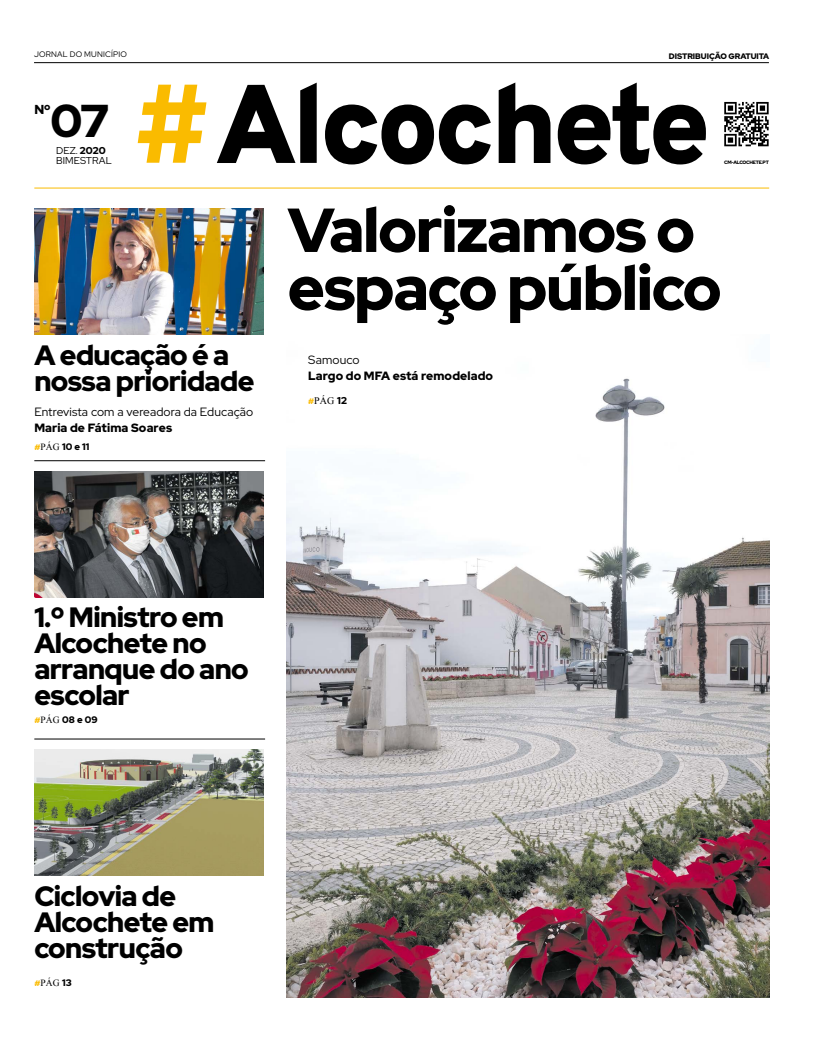
<style>
.page{position:relative;width:820px;height:1049px;background:#fff}
.page>*{position:absolute;margin:0;border:0;box-sizing:border-box;transform-origin:0 0}
.t1{font:900 62px/58px "Red Hat Display";letter-spacing:-.02em;color:#000}
.t2{font:900 46px "Red Hat Display";color:#000}
.t3{font:900 28px/26px "Red Hat Display";letter-spacing:-.02em;color:#000}
.t4{font:900 13px "Red Hat Display";color:#000}
.t5{font:900 12px "Red Hat Display";letter-spacing:.01em;color:#000}
.t6{font:12px "Red Hat Display";letter-spacing:.01em;color:#000}
.t7{font:10px/10px "Red Hat Display";letter-spacing:.01em;color:#000}
.t8{font:10px "Times New Roman";color:#000}
.t9{font:900 9.5px "Red Hat Display";letter-spacing:.01em;color:#000}
.t10{font:9.5px "Times New Roman";color:#000}
.t11{font:900 8px "Red Hat Display";color:#000}
.t12{font:8px "Red Hat Display";letter-spacing:.025em;color:#000}
.t13{font:900 4.9px "Red Hat Display";letter-spacing:-.05em;color:#000}
.s1{font-weight:900}
.s2{font-size:8px;color:#fabb00}
.s3{font-family:"Times New Roman";font-weight:400}
.s4{font-family:"Red Hat Display";font-weight:900;font-size:8px;color:#fabb00}
.s5{font-family:"Red Hat Display";font-weight:900}
</style>
<div class="page">
<hr style="left:34px;top:62px;width:734px;height:1px;background:#000">
<hr style="left:34px;top:188px;width:734px;height:1px;background:#fabb00">
<svg style="left:138px;top:85px;width:68px;height:78px"></svg>
<svg style="left:217px;top:83px;width:99px;height:80px"></svg>
<svg style="left:325px;top:105px;width:165px;height:59px"></svg>
<svg style="left:498px;top:83px;width:52px;height:80px"></svg>
<svg style="left:557px;top:83px;width:148px;height:81px"></svg>
<svg style="left:724px;top:102px;width:44px;height:44px"></svg>
<hr style="left:34px;top:460px;width:231px;height:1px;background:#000">
<hr style="left:34px;top:739px;width:231px;height:1px;background:#000">
<img style="left:286px;top:378px;width:482px;height:620px">
<img style="left:34px;top:209px;width:230px;height:126px">
<img style="left:34px;top:471px;width:230px;height:126px">
<img style="left:34px;top:749px;width:230px;height:126px">
<p class="t12" style="left:34px;top:49px;width:94px">JORNAL DO MUNICÍPIO</p>
<p class="t11" style="left:668px;top:51px;width:102px">DISTRIBUIÇÃO GRATUITA</p>
<p class="t4" style="left:34px;top:101px;width:18px">Nº</p>
<h2 class="t2" style="left:51px;top:91px;width:60px">07</h2>
<p class="t7" style="left:56px;top:146px;width:57px">DEZ. <span class="s1">2020<br></span>BIMESTRAL</p>
<p class="t3" style="left:34px;top:342px;width:221px">A educação é a nossa prioridade</p>
<p class="t6" style="left:34px;top:404px;width:220px">Entrevista com a vereadora da Educação</p>
<p class="t5" style="left:34px;top:420px;width:139px">Maria de Fátima Soares</p>
<p class="t9" style="left:34px;top:440px;width:57px"><span class="s2">#</span><span class="s3">PÁG</span> 10 e 11</p>
<p class="t13" style="left:723px;top:160px;width:46px">CM-ALCOCHETE.PT</p>
<h1 class="t1" style="left:288px;top:201px;width:435px">Valorizamos o espaço público</h1>
<p class="t6" style="left:308px;top:352px;width:53px">Samouco</p>
<p class="t5" style="left:308px;top:368px;width:186px">Largo do MFA está remodelado</p>
<p class="t8" style="left:308px;top:394px;width:40px"><span class="s4">#</span>PÁG <span class="s5">12</span></p>
<p class="t3" style="left:34px;top:604px;width:216px">1.º Ministro em<br>Alcochete no arranque do ano escolar</p>
<p class="t9" style="left:34px;top:713px;width:65px"><span class="s2">#</span><span class="s3">PÁG</span> 08 e 09</p>
<p class="t3" style="left:34px;top:882px;width:181px">Ciclovia de<br>Alcochete em construção</p>
<p class="t10" style="left:34px;top:976px;width:39px"><span class="s4">#</span>PÁG <span class="s5">13</span></p>
</div>
